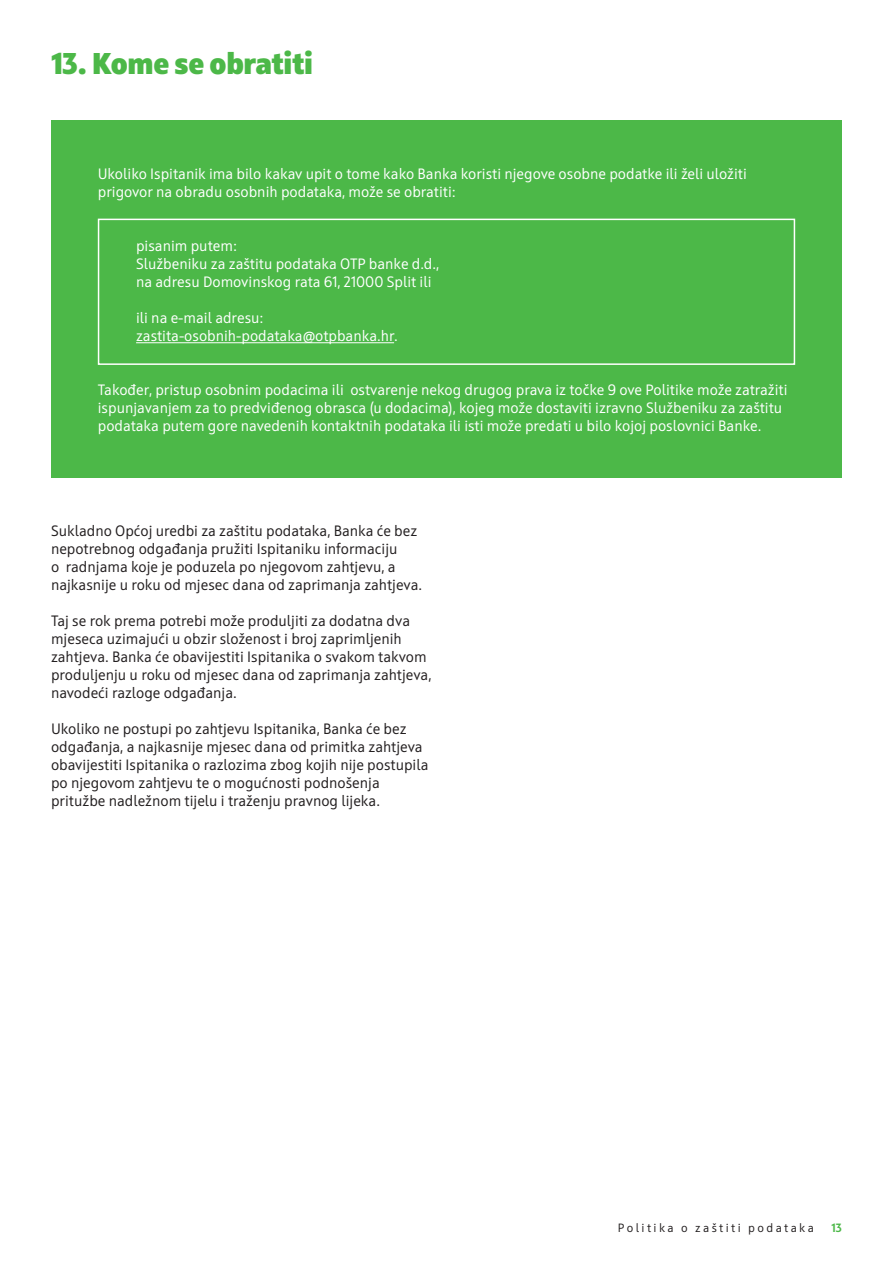
<style>
.page{position:relative;width:893px;height:1263px;background:#fff}
.page>*{position:absolute;margin:0;border:0;box-sizing:border-box;transform-origin:0 0}
.t1{font:800 30px "Squad";letter-spacing:-.01em;color:#4cb848}
.t2{font:15px/18px "Squad";color:#231f20}
.t3{font:15px/18px "Squad";color:#fff}
.t4{font:12px "Squad";letter-spacing:.2em;color:#231f20}
.t5{font:700 12px "Squad";color:#4cb848}
</style>
<div class="page">
<div style="left:51px;top:121px;width:791px;height:357px;background:#4cb848"></div>
<hr style="left:136px;top:342px;width:258px;height:1px;background:#fff">
<div style="left:98px;top:219px;width:697px;height:146px;border:2px solid #fff"></div>
<p class="t1" style="left:51px;top:44px;width:263px">13. Kome se obratiti</p>
<p class="t3" style="left:98px;top:165px;width:651px">Ukoliko Ispitanik ima bilo kakav upit o tome kako Banka koristi njegove osobne podatke ili želi uložiti prigovor na obradu osobnih podataka, može se obratiti:</p>
<p class="t3" style="left:136px;top:237px;width:103px">pisanim putem:</p>
<p class="t3" style="left:136px;top:255px;width:305px">Službeniku za zaštitu podataka OTP banke d.d., na adresu Domovinskog rata 61, 21000 Split ili</p>
<p class="t3" style="left:136px;top:309px;width:129px">ili na e-mail adresu:</p>
<p class="t3" style="left:136px;top:327px;width:263px">zastita-osobnih-podataka@otpbanka.hr.</p>
<p class="t3" style="left:98px;top:381px;width:691px">Također, pristup osobnim podacima ili ostvarenje nekog drugog prava iz točke 9 ove Politike može zatražiti ispunjavanjem za to predviđenog obrasca (u dodacima), kojeg može dostaviti izravno Službeniku za zaštitu podataka putem gore navedenih kontaktnih podataka ili isti može predati u bilo kojoj poslovnici Banke.</p>
<p class="t2" style="left:51px;top:522px;width:373px">Sukladno Općoj uredbi za zaštitu podataka, Banka će bez nepotrebnog odgađanja pružiti Ispitaniku informaciju<br>o radnjama koje je poduzela po njegovom zahtjevu, a najkasnije u roku od mjesec dana od zaprimanja zahtjeva.</p>
<p class="t2" style="left:51px;top:612px;width:382px">Taj se rok prema potrebi može produljiti za dodatna dva mjeseca uzimajući u obzir složenost i broj zaprimljenih zahtjeva. Banka će obavijestiti Ispitanika o svakom takvom produljenju u roku od mjesec dana od zaprimanja zahtjeva, navodeći razloge odgađanja.</p>
<p class="t2" style="left:51px;top:720px;width:379px">Ukoliko ne postupi po zahtjevu Ispitanika, Banka će bez odgađanja, a najkasnije mjesec dana od primitka zahtjeva obavijestiti Ispitanika o razlozima zbog kojih nije postupila po njegovom zahtjevu te o mogućnosti podnošenja pritužbe nadležnom tijelu i traženju pravnog lijeka.</p>
<p class="t4" style="left:618px;top:1220px;width:198px">Politika o zaštiti podataka</p>
<p class="t5" style="left:831px;top:1220px;width:12px">13</p>
</div>
